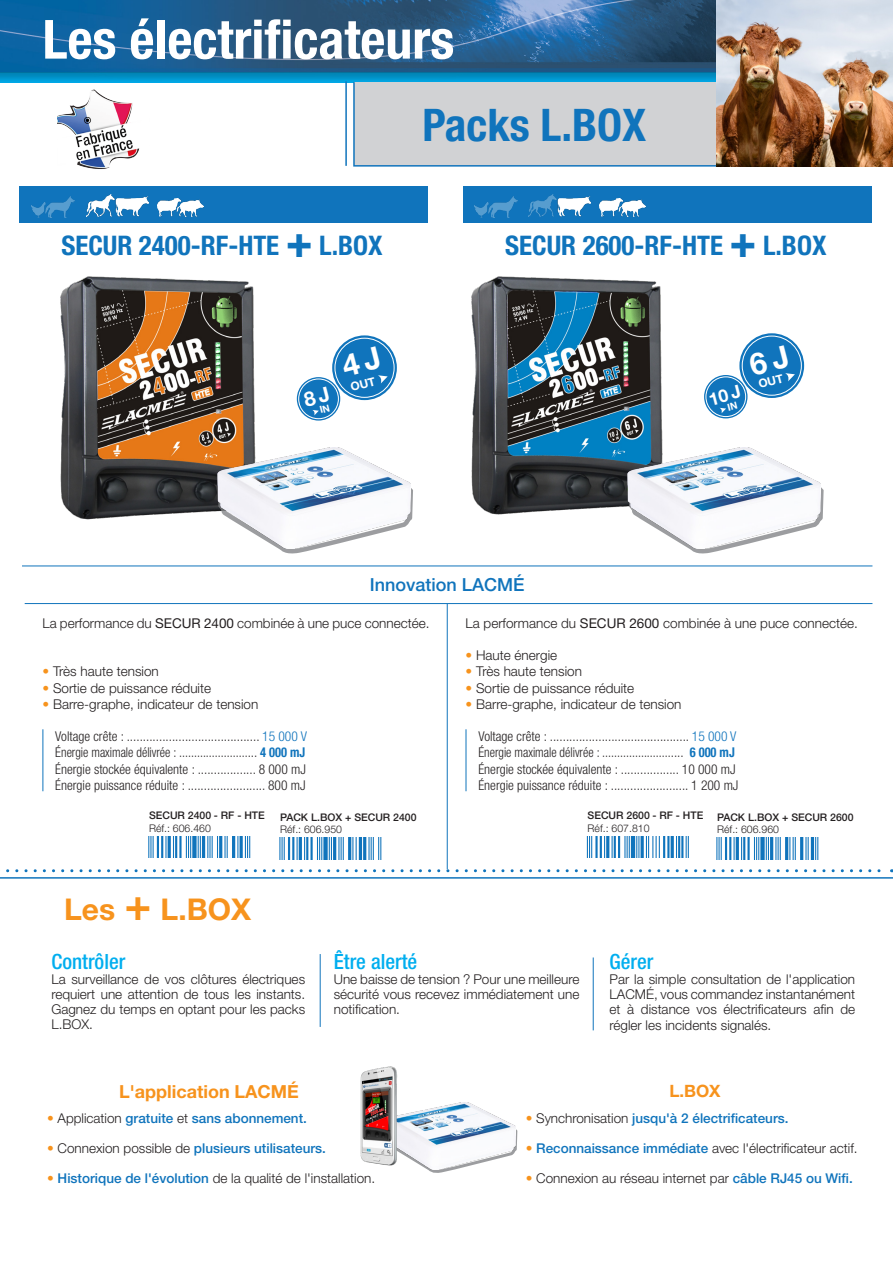
<style>
.page{position:relative;width:893px;height:1263px;background:#fff}
.page>*{position:absolute;margin:0;border:0;box-sizing:border-box;transform-origin:0 0}
.t1{font:700 condensed 54px "Helvetica Neue LT Std";color:#fff}
.t2{font:700 condensed 45px "Helvetica Neue LT Std";color:#1074bc}
.Paragraphe_Titre{font:700 30px "Helvetica Neue LT Std";color:#f7931d}
.Paragraphe_Titre-2{font:700 condensed 27px "Helvetica Neue LT Std";color:#1074bc}
.t3{font:500 condensed 21px "Helvetica Neue LT Std";color:#00aeef}
.t4{font:700 18px "Helvetica Neue LT Std";color:#f7931d}
.Paragraphe_Titre-3{font:500 18px "Helvetica Neue LT Std";color:#1074bc}
.t5{font:700 16.95px "Helvetica Neue LT Std";color:#f7931d}
.Paragraphe_Texte{font:300 13.5px/15px "Helvetica Neue LT Std";color:#231f20;text-align:justify}
.Paragraphe_Texte-2{font:300 condensed 13.5px "Helvetica Neue LT Std";color:#231f20}
.Paragraphe_Titre-4{font:300 13.5px "Helvetica Neue LT Std";color:#231f20}
.t6{font:500 13.5px "Helvetica Neue LT Std";color:#1074bc}
.Paragraphe_Texte-3{font:500 10.5px "Helvetica Neue LT Std";color:#231f20}
.Paragraphe_Texte-4{font:300 10.5px "Helvetica Neue LT Std";color:#231f20}
.s1{font-size:45px}
.s2{font-weight:400}
.s3{color:#f7931d}
.s4{color:#1074bc}
.s5{font-weight:700;color:#1074bc}
.s6{font-weight:300;color:#f7931d}
.s7{font-weight:300;color:#231f20}
.s8{font-weight:500;color:#1074bc}
</style>
<div class="page">
<img style="left:0;top:0;width:716px;height:82px">
<hr style="left:320px;top:954px;width:1px;height:73px;background:#1074bc">
<hr style="left:593px;top:957px;width:1px;height:73px;background:#1074bc">
<img style="left:57px;top:89px;width:83px;height:80px">
<svg style="left:6px;top:869px;width:886px;height:3px"></svg>
<hr style="left:0;top:877px;width:893px;height:2px;background:#1074bc">
<img style="left:60px;top:276px;width:254px;height:244px">
<img style="left:471px;top:277px;width:253px;height:238px">
<svg style="left:332px;top:335px;width:65px;height:65px"></svg>
<svg style="left:297px;top:377px;width:43px;height:44px"></svg>
<div style="left:335px;top:338px;width:59px;height:60px;border:1px solid #fff;border-radius:50%"></div>
<div style="left:298px;top:379px;width:41px;height:40px;border:1px solid #fff;border-radius:50%"></div>
<svg style="left:739px;top:333px;width:65px;height:65px"></svg>
<svg style="left:704px;top:375px;width:43px;height:43px"></svg>
<div style="left:742px;top:336px;width:60px;height:59px;border:1px solid #fff;border-radius:50%"></div>
<div style="left:706px;top:377px;width:40px;height:40px;border:1px solid #fff;border-radius:50%"></div>
<svg style="left:279px;top:838px;width:102px;height:21px"></svg>
<svg style="left:148px;top:836px;width:102px;height:22px"></svg>
<svg style="left:586px;top:836px;width:103px;height:22px"></svg>
<svg style="left:716px;top:838px;width:102px;height:21px"></svg>
<svg style="left:278px;top:483px;width:135px;height:71px"></svg>
<img style="left:217px;top:447px;width:193px;height:101px">
<svg style="left:627px;top:452px;width:197px;height:102px"></svg>
<img style="left:628px;top:447px;width:193px;height:101px">
<hr style="left:466px;top:729px;width:1px;height:62px;background:#1074bc">
<hr style="left:43px;top:729px;width:1px;height:62px;background:#1074bc">
<svg style="left:427px;top:1126px;width:91px;height:47px"></svg>
<img style="left:409px;top:1102px;width:106px;height:67px">
<img style="left:360px;top:1066px;width:49px;height:100px">
<div style="left:20px;top:186px;width:408px;height:37px;background:#1074bc"></div>
<div style="left:463px;top:186px;width:409px;height:37px;background:#1074bc"></div>
<img style="left:157px;top:199px;width:47px;height:17px">
<img style="left:86px;top:194px;width:62px;height:23px">
<img style="left:32px;top:196px;width:43px;height:21px">
<img style="left:600px;top:199px;width:46px;height:17px">
<img style="left:528px;top:194px;width:62px;height:23px">
<img style="left:474px;top:196px;width:43px;height:21px">
<div style="left:352px;top:81px;width:364px;height:86px;background:#d1d2d4"></div>
<hr style="left:345px;top:81px;width:2px;height:85px;background:#1074bc">
<hr style="left:22px;top:566px;width:850px;height:1px;background:#1074bc">
<hr style="left:25px;top:603px;width:847px;height:1px;background:#1074bc">
<hr style="left:447px;top:604px;width:1px;height:265px;background:#1074bc">
<img style="left:716px;top:0;width:177px;height:167px">
<div style="left:341px;top:346px;width:47px;height:46px;background:#1074bc"></div>
<svg style="left:303px;top:387px;width:27px;height:28px"></svg>
<div style="left:748px;top:345px;width:47px;height:43px;background:#1074bc"></div>
<svg style="left:709px;top:385px;width:32px;height:28px"></svg>
<p class="t1" style="left:43px;top:7px;width:413px">Les électrificateurs</p>
<p class="t2" style="left:423px;top:98px;width:225px">Packs L.BOX</p>
<p class="Paragraphe_Titre-2" style="left:61px;top:229px;width:323px">SECUR 2400-RF-HTE <span class="s1">+</span> L.BOX</p>
<p class="Paragraphe_Titre-2" style="left:505px;top:229px;width:323px">SECUR 2600-RF-HTE <span class="s1">+</span> L.BOX</p>
<p class="Paragraphe_Titre-3" style="left:370px;top:574px;width:156px">Innovation LACMÉ</p>
<p class="Paragraphe_Texte" style="left:43px;top:615px;width:388px">La performance du <span class="s2">SECUR 2400</span> combinée à une puce connectée.</p>
<p class="Paragraphe_Titre-4" style="left:43px;top:663px;width:118px"><span class="s3">•</span> Très haute tension</p>
<p class="Paragraphe_Titre-4" style="left:43px;top:679px;width:170px"><span class="s3">•</span> Sortie de puissance réduite</p>
<p class="Paragraphe_Titre-4" style="left:43px;top:696px;width:217px"><span class="s3">•</span> Barre-graphe, indicateur de tension</p>
<p class="Paragraphe_Texte-2" style="left:55px;top:729px;width:253px">Voltage crête : ......................................... <span class="s4">15 000 V</span></p>
<p class="Paragraphe_Texte-2" style="left:55px;top:745px;width:251px">Énergie maximale délivrée : .......................... <span class="s5">4 000 mJ</span></p>
<p class="Paragraphe_Texte-2" style="left:55px;top:761px;width:252px">Énergie stockée équivalente : .................. 8 000 mJ</p>
<p class="Paragraphe_Texte-2" style="left:55px;top:777px;width:252px">Énergie puissance réduite : ........................ 800 mJ</p>
<p class="Paragraphe_Texte" style="left:466px;top:615px;width:394px">La performance du <span class="s2">SECUR 2600</span> combinée à une puce connectée.</p>
<p class="Paragraphe_Titre-4" style="left:466px;top:647px;width:93px"><span class="s3">•</span> Haute énergie</p>
<p class="Paragraphe_Titre-4" style="left:466px;top:663px;width:118px"><span class="s3">•</span> Très haute tension</p>
<p class="Paragraphe_Titre-4" style="left:466px;top:679px;width:170px"><span class="s3">•</span> Sortie de puissance réduite</p>
<p class="Paragraphe_Titre-4" style="left:466px;top:696px;width:217px"><span class="s3">•</span> Barre-graphe, indicateur de tension</p>
<p class="Paragraphe_Texte-2" style="left:478px;top:729px;width:260px">Voltage crête : ........................................... <span class="s4">15 000 V</span></p>
<p class="Paragraphe_Texte-2" style="left:478px;top:745px;width:258px">Énergie maximale délivrée : ........................... <span class="s5">6 000 mJ</span></p>
<p class="Paragraphe_Texte-2" style="left:478px;top:761px;width:259px">Énergie stockée équivalente : .................. 10 000 mJ</p>
<p class="Paragraphe_Texte-2" style="left:478px;top:777px;width:262px">Énergie puissance réduite : ........................ 1 200 mJ</p>
<p class="Paragraphe_Texte-3" style="left:149px;top:809px;width:117px">SECUR 2400 - RF - HTE</p>
<p class="Paragraphe_Texte-4" style="left:149px;top:822px;width:63px">Réf.: 606.460</p>
<p class="Paragraphe_Texte-3" style="left:280px;top:810px;width:138px">PACK L.BOX + SECUR 2400</p>
<p class="Paragraphe_Texte-4" style="left:280px;top:823px;width:63px">Réf.: 606.950</p>
<p class="Paragraphe_Texte-3" style="left:588px;top:809px;width:117px">SECUR 2600 - RF - HTE</p>
<p class="Paragraphe_Texte-4" style="left:588px;top:822px;width:63px">Réf.: 607.810</p>
<p class="Paragraphe_Texte-3" style="left:717px;top:810px;width:138px">PACK L.BOX + SECUR 2600</p>
<p class="Paragraphe_Texte-4" style="left:717px;top:823px;width:63px">Réf.: 606.960</p>
<p class="Paragraphe_Titre" style="left:64px;top:891px;width:189px">Les <span class="s1">+</span> L.BOX</p>
<p class="t3" style="left:51px;top:949px;width:75px">Contrôler</p>
<p class="Paragraphe_Texte" style="left:51px;top:971px;width:255px">La surveillance de vos clôtures électriques requiert une attention de tous les instants.<br>Gagnez du temps en optant pour les packs L.BOX.</p>
<p class="t3" style="left:334px;top:949px;width:85px">Être alerté</p>
<p class="Paragraphe_Texte" style="left:334px;top:971px;width:247px">Une baisse de tension ? Pour une meilleure sécurité vous recevez immédiatement une notification.</p>
<p class="t3" style="left:610px;top:949px;width:45px">Gérer</p>
<p class="Paragraphe_Texte" style="left:610px;top:971px;width:247px">Par la simple consultation de l'application LACMÉ, vous commandez instantanément et à distance vos électrificateurs afin de</p>
<p class="Paragraphe_Texte" style="left:610px;top:1017px;width:163px">régler les incidents signalés.</p>
<p class="t4" style="left:119px;top:1080px;width:181px">L'application LACMÉ</p>
<p class="t5" style="left:670px;top:1081px;width:53px">L.BOX</p>
<p class="t6" style="left:47px;top:1110px;width:261px"><span class="s6">•</span> <span class="s7">Application</span> gratuite <span class="s7">et</span> sans abonnement.</p>
<p class="t6" style="left:47px;top:1140px;width:280px"><span class="s6">•</span> <span class="s7">Connexion possible de</span> plusieurs utilisateurs.</p>
<p class="Paragraphe_Texte" style="left:47px;top:1170px;width:330px"><span class="s3">•</span> <span class="s8">Historique de l'évolution</span> de la qualité de l'installation.</p>
<p class="t6" style="left:526px;top:1110px;width:264px"><span class="s6">•</span> <span class="s7">Synchronisation</span> jusqu'à 2 électrificateurs.</p>
<p class="Paragraphe_Texte" style="left:526px;top:1140px;width:333px"><span class="s3">•</span> <span class="s8">Reconnaissance immédiate</span> avec l'électrificateur actif.</p>
<p class="Paragraphe_Texte" style="left:526px;top:1170px;width:329px"><span class="s3">•</span> Connexion au réseau internet par <span class="s8">câble RJ45 ou Wifi.</span></p>
</div>
